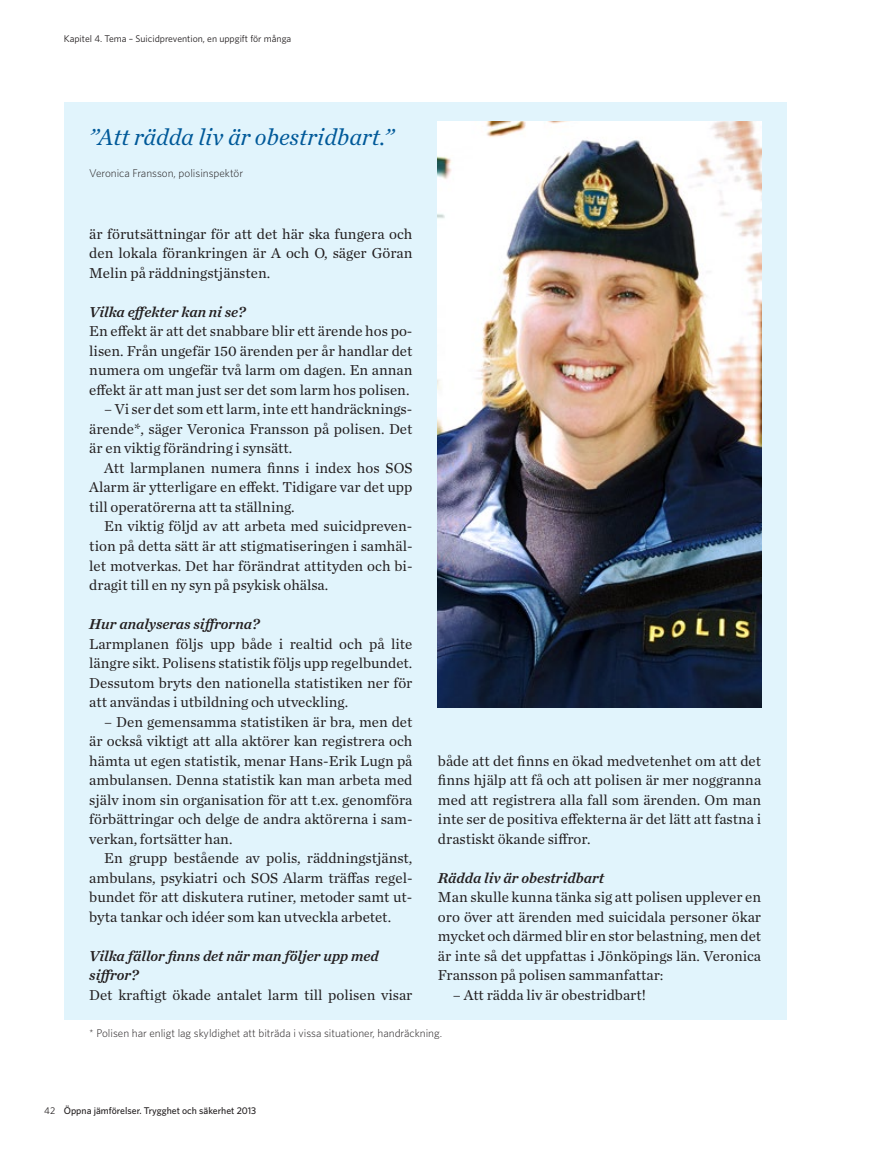
<style>
.page{position:relative;width:893px;height:1149px;background:#fff}
.page>*{position:absolute;margin:0;border:0;box-sizing:border-box;transform-origin:0 0}
.t1{font:italic 24px "Chronicle Text G1";color:#005999}
.t2{font:15px/19.5px "Chronicle Text G1";color:#231f20;text-align:justify}
.t3{font:italic 15px/19.5px "Chronicle Text G1 Semi";color:#231f20}
.t4{font:300 11.25px "Whitney";color:#231f20}
.t5{font:9.75px "Whitney";color:#231f20}
.t6{font:500 9.75px "Whitney";color:#231f20}
.s1{font-weight:400}
</style>
<div class="page">
<div style="left:64px;top:102px;width:723px;height:917px;background:#e1f4fc"></div>
<img style="left:438px;top:122px;width:323px;height:585px">
<p class="t5" style="left:64px;top:32px;width:229px">Kapitel 4. Tema – Suicidprevention, en uppgift för många</p>
<h1 class="t1" style="left:89px;top:119px;width:306px">”Att rädda liv är obestridbart.”</h1>
<p class="t4" style="left:89px;top:165px;width:155px">Veronica Fransson, polisinspektör</p>
<p class="t2" style="left:89px;top:223px;width:325px">är förutsättningar för att det här ska fungera och den lokala förankringen är A och O, säger Göran Melin på räddningstjänsten.</p>
<p class="t3" style="left:89px;top:301px;width:157px">Vilka effekter kan ni se?</p>
<p class="t2" style="left:89px;top:320px;width:325px">En effekt är att det snabbare blir ett ärende hos po&shy;lisen. Från ungefär 150 ärenden per år handlar det numera om ungefär två larm om dagen. En annan effekt är att man just ser det som larm hos polisen.</p>
<p class="t2" style="left:89px;top:398px;width:325px;text-indent:15px">– Vi ser det som ett larm, inte ett handräcknings&shy;ärende*, säger Veronica Fransson på polisen. Det är en viktig förändring i synsätt.</p>
<p class="t2" style="left:89px;top:457px;width:325px;text-indent:15px">Att larmplanen numera finns i index hos SOS Alarm är ytterligare en effekt. Tidigare var det upp till operatörerna att ta ställning.</p>
<p class="t2" style="left:89px;top:515px;width:325px;text-indent:15px">En viktig följd av att arbeta med suicidpreven&shy;tion på detta sätt är att stigmatiseringen i samhäl&shy;let motverkas. Det har förändrat attityden och bi&shy;dragit till en ny syn på psykisk ohälsa.</p>
<p class="t3" style="left:89px;top:613px;width:171px">Hur analyseras siffrorna?</p>
<p class="t2" style="left:89px;top:632px;width:325px">Larmplanen följs upp både i realtid och på lite längre sikt. Polisens statistik följs upp regelbundet.<br>Dessutom bryts den nationella statistiken ner för att användas i utbildning och utveckling.</p>
<p class="t2" style="left:89px;top:710px;width:325px;text-indent:15px">– Den gemensamma statistiken är bra, men det är också viktigt att alla aktörer kan registrera och hämta ut egen statistik, menar Hans-Erik Lugn på ambulansen. Denna statistik kan man arbeta med själv inom sin organisation för att t.ex. genomföra förbättringar och delge de andra aktörerna i sam&shy;verkan, fortsätter han.</p>
<p class="t2" style="left:89px;top:847px;width:325px;text-indent:15px">En grupp bestående av polis, räddningstjänst, ambulans, psykiatri och SOS Alarm träffas regel&shy;bundet för att diskutera rutiner, metoder samt ut&shy;byta tankar och idéer som kan utveckla arbetet.</p>
<p class="t3" style="left:89px;top:944px;width:291px">Vilka fällor finns det när man följer upp med siffror?</p>
<p class="t2" style="left:89px;top:983px;width:325px">Det kraftigt ökade antalet larm till polisen visar</p>
<p class="t2" style="left:438px;top:749px;width:325px">både att det finns en ökad medvetenhet om att det finns hjälp att få och att polisen är mer noggranna med att registrera alla fall som ärenden. Om man inte ser de positiva effekterna är det lätt att fastna i drastiskt ökande siffror.</p>
<p class="t3" style="left:438px;top:866px;width:168px">Rädda liv är obestridbart</p>
<p class="t2" style="left:438px;top:886px;width:325px">Man skulle kunna tänka sig att polisen upplever en oro över att ärenden med suicidala personer ökar mycket och därmed blir en stor belastning, men det är inte så det uppfattas i Jönköpings län. Veronica Fransson på polisen sammanfattar:</p>
<p class="t2" style="left:453px;top:983px;width:195px">– Att rädda liv är obestridbart!</p>
<p class="t4" style="left:89px;top:1025px;width:354px">* Polisen har enligt lag skyldighet att biträda i vissa situationer, handräckning.</p>
<p class="t6" style="left:44px;top:1103px;width:214px"><span class="s1">42</span> Öppna jämförelser. Trygghet och säkerhet 2013</p>
</div>
